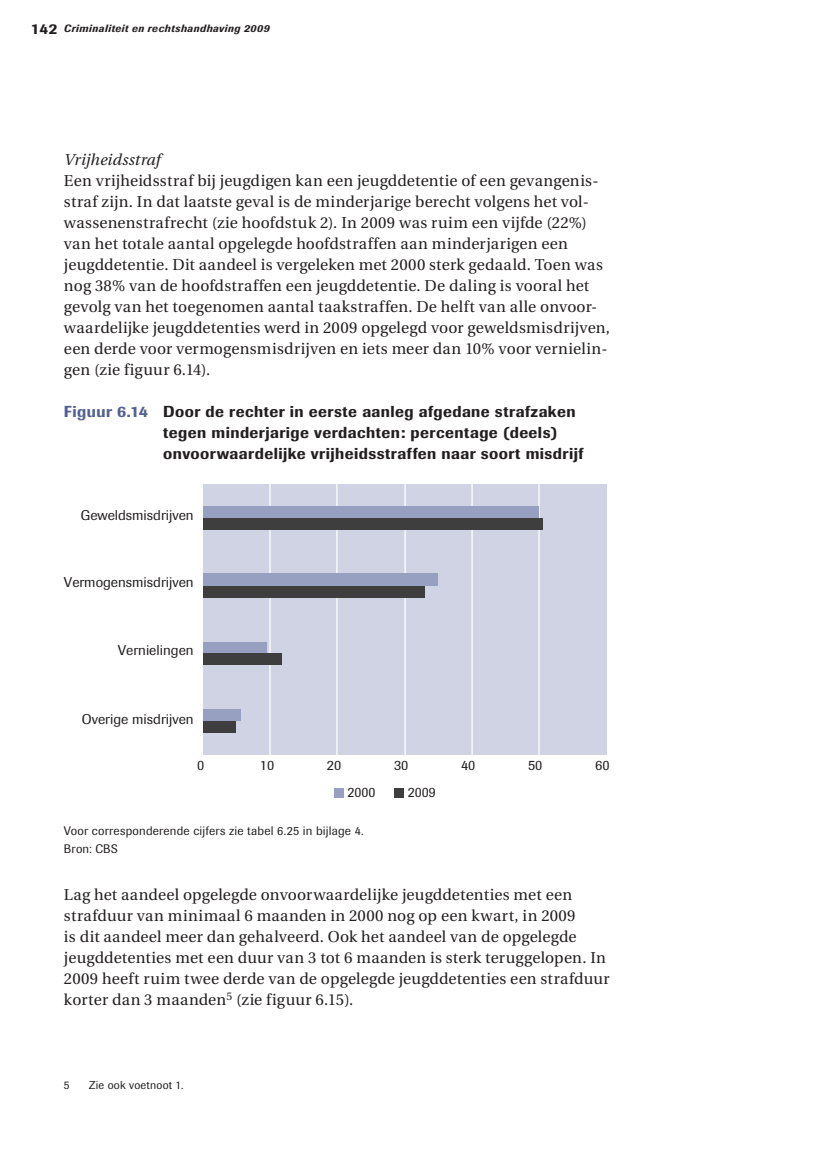
<style>
.page{position:relative;width:823px;height:1170px;background:#fff}
.page>*{position:absolute;margin:0;border:0;box-sizing:border-box;transform-origin:0 0}
.t1{font:15.75px/21px "Utopia";letter-spacing:.01em;color:#231f20}
.t2{font:500 15.75px/21px "Imago";letter-spacing:.03em;color:#231f20}
.t3{font:italic 15.75px "Utopia";letter-spacing:.005em;color:#231f20}
.t4{font:14px "Supersonic TBSK";color:#231f20}
.t5{font:12.25px/17.5px "Supersonic BSK";letter-spacing:.015em;color:#231f20}
.t6{font:11.38px "Supersonic BSK";letter-spacing:.02em;color:#231f20}
.t7{font:italic 500 10.5px "Imago";letter-spacing:.045em;color:#231f20}
.s1{font-style:normal;font-size:14.88px}
.s2{color:#536192}
</style>
<div class="page">
<div style="left:334px;top:787px;width:10px;height:10px;background:#98a0c2"></div>
<div style="left:394px;top:787px;width:10px;height:10px;background:#3e3e3f"></div>
<div style="left:203px;top:484px;width:403px;height:270px;background:#d0d3e4"></div>
<hr style="left:269px;top:484px;width:1px;height:270px;background:#fff">
<hr style="left:336px;top:484px;width:1px;height:270px;background:#fff">
<hr style="left:404px;top:484px;width:1px;height:270px;background:#fff">
<hr style="left:471px;top:484px;width:1px;height:270px;background:#fff">
<hr style="left:538px;top:484px;width:1px;height:270px;background:#fff">
<div style="left:203px;top:506px;width:336px;height:12px;background:#98a0c2"></div>
<div style="left:203px;top:574px;width:235px;height:12px;background:#98a0c2"></div>
<div style="left:203px;top:642px;width:63px;height:11px;background:#98a0c2"></div>
<div style="left:203px;top:709px;width:38px;height:12px;background:#98a0c2"></div>
<div style="left:203px;top:518px;width:339px;height:11px;background:#3e3e3f"></div>
<div style="left:203px;top:586px;width:221px;height:11px;background:#3e3e3f"></div>
<div style="left:203px;top:653px;width:78px;height:12px;background:#3e3e3f"></div>
<div style="left:203px;top:721px;width:33px;height:11px;background:#3e3e3f"></div>
<p class="t7" style="left:31px;top:22px;width:240px"><span class="s1">142</span> Criminaliteit en rechtshandhaving 2009</p>
<p class="t3" style="left:64px;top:150px;width:98px">Vrijheidsstraf</p>
<p class="t1" style="left:64px;top:170px;width:547px">Een vrijheidsstraf bij jeugdigen kan een jeugddetentie of een gevangenis&shy;straf zijn. In dat laatste geval is de minderjarige berecht volgens het vol&shy;wassenenstrafrecht (zie hoofdstuk 2). In 2009 was ruim een vijfde (22%) van het totale aantal opgelegde hoofdstraffen aan minderjarigen een jeugddetentie. Dit aandeel is vergeleken met 2000 sterk gedaald. Toen was nog 38% van de hoofdstraffen een jeugddetentie. De daling is vooral het gevolg van het toegenomen aantal taakstraffen. De helft van alle onvoor&shy;waardelijke jeugddetenties werd in 2009 opgelegd voor geweldsmisdrijven, een derde voor vermogensmisdrijven en iets meer dan 10% voor vernielin&shy;gen (zie figuur 6.14).</p>
<p class="t2" style="left:163px;top:400px;width:421px;text-indent:-99px"><span class="s2">Figuur 6.14</span> Door de rechter in eerste aanleg afgedane strafzaken tegen minderjarige verdachten: percentage (deels) onvoorwaardelijke vrijheidsstraffen naar soort misdrijf</p>
<p class="t4" style="left:81px;top:507px;width:114px">Geweldsmisdrijven</p>
<p class="t4" style="left:64px;top:574px;width:131px">Vermogensmisdrijven</p>
<p class="t4" style="left:118px;top:642px;width:77px">Vernielingen</p>
<p class="t4" style="left:82px;top:711px;width:113px">Overige misdrijven</p>
<p class="t4" style="left:197px;top:756px;width:9px">0</p>
<p class="t4" style="left:260px;top:756px;width:16px">10</p>
<p class="t4" style="left:327px;top:756px;width:16px">20</p>
<p class="t4" style="left:394px;top:756px;width:16px">30</p>
<p class="t4" style="left:461px;top:756px;width:16px">40</p>
<p class="t4" style="left:528px;top:756px;width:16px">50</p>
<p class="t4" style="left:595px;top:756px;width:16px">60</p>
<p class="t4" style="left:347px;top:784px;width:29px">2000</p>
<p class="t4" style="left:408px;top:784px;width:29px">2009</p>
<p class="t5" style="left:64px;top:822px;width:301px">Voor corresponderende cijfers zie tabel 6.25 in bijlage 4.<br>Bron: CBS</p>
<p class="t1" style="left:64px;top:884px;width:547px">Lag het aandeel opgelegde onvoorwaardelijke jeugddetenties met een strafduur van minimaal 6 maanden in 2000 nog op een kwart, in 2009<br>is dit aandeel meer dan gehalveerd. Ook het aandeel van de opgelegde jeugddetenties met een duur van 3 tot 6 maanden is sterk teruggelopen. In 2009 heeft ruim twee derde van de opgelegde jeugddetenties een strafduur korter dan 3 maanden<sup>5</sup> (zie figuur 6.15).</p>
<p class="t6" style="left:64px;top:1078px;width:7px">5</p>
<p class="t6" style="left:89px;top:1078px;width:96px">Zie ook voetnoot 1.</p>
</div>
